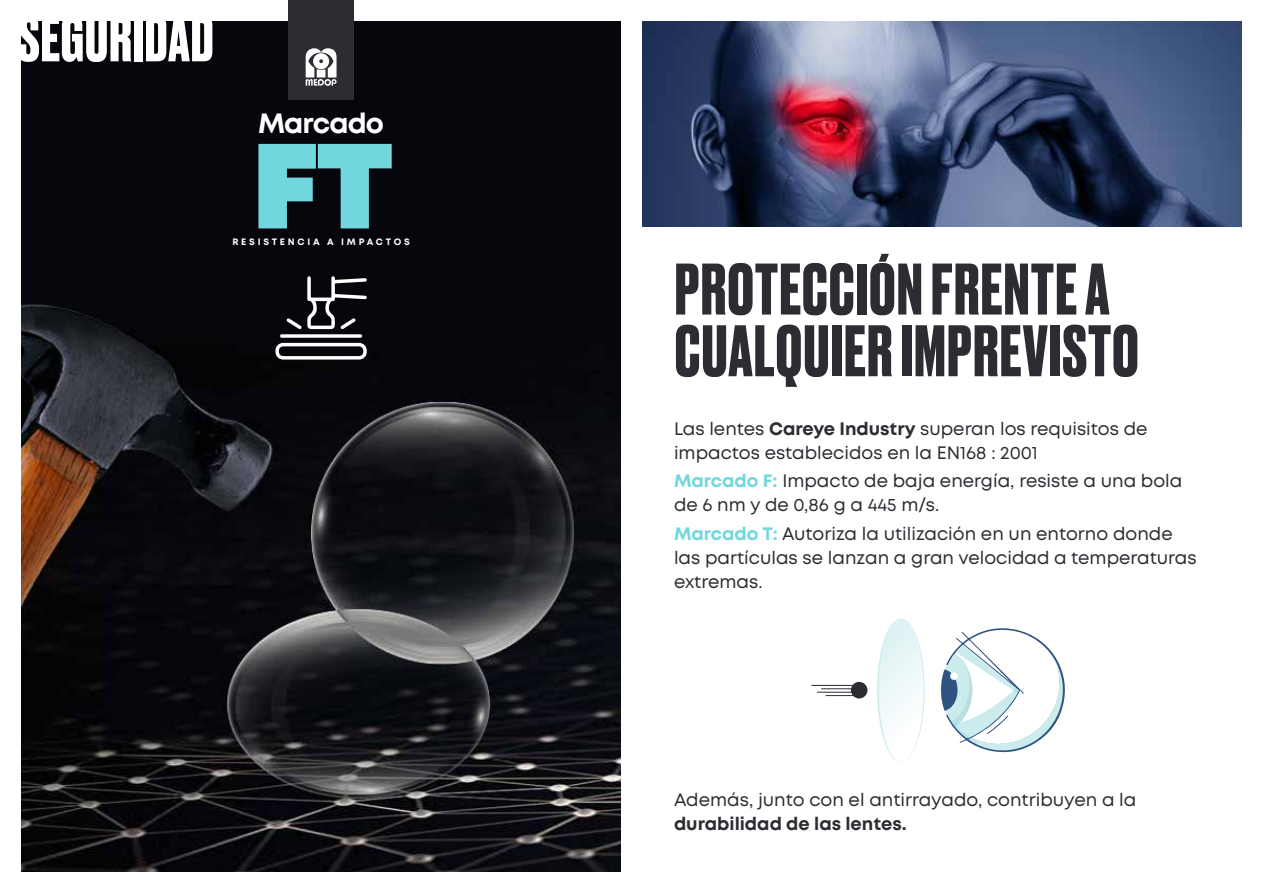
<style>
.page{position:relative;width:1263px;height:893px;background:#fff}
.page>*{position:absolute;margin:0;border:0;box-sizing:border-box;transform-origin:0 0}
.t1{font:900 120.75px "Mont";color:#72d7de}
.t2{font:700 68.55px/61.7px "Druk";letter-spacing:.02em;color:#2c2d33}
.t3{font:700 60.9px "Druk";letter-spacing:.02em;color:#fff}
.t4{font:700 27.9px "Mont";letter-spacing:-.03em;color:#fff}
.t5{font:18px/24px "Mont";color:#2c2d33}
.t6{font:700 18px "Mont";color:#2c2d33}
.t7{font:700 9.3px "Mont";letter-spacing:.3em;color:#fff}
.s1{font-weight:700}
.s2{font-weight:700;color:#72d7de}
</style>
<div class="page">
<img style="left:21px;top:21px;width:600px;height:850px">
<div style="left:288px;top:0;width:66px;height:100px;background:#2c2d33"></div>
<svg style="left:306px;top:48px;width:31px;height:38px"></svg>
<img style="left:642px;top:21px;width:600px;height:205px">
<svg style="left:275px;top:276px;width:92px;height:83px"></svg>
<svg style="left:940px;top:628px;width:125px;height:125px"></svg>
<svg style="left:879px;top:618px;width:45px;height:143px"></svg>
<div style="left:851px;top:681px;width:16px;height:17px;background:#2c2d33;border-radius:50%"></div>
<hr style="left:811px;top:685px;width:48px;height:1px;background:#2c2d33">
<hr style="left:821px;top:688px;width:38px;height:1px;background:#2c2d33">
<hr style="left:817px;top:692px;width:42px;height:1px;background:#2c2d33">
<hr style="left:826px;top:695px;width:33px;height:1px;background:#2c2d33">
<h3 class="t3" style="left:18px;top:-3px;width:197px">SEGURIDAD</h3>
<h3 class="t4" style="left:258px;top:105px;width:128px">Marcado</h3>
<h1 class="t1" style="left:252px;top:107px;width:143px">FT</h1>
<p class="t7" style="left:232px;top:236px;width:179px">RESISTENCIA A IMPACTOS</p>
<h2 class="t2" style="left:675px;top:255px;width:465px">PROTECCIÓN FRENTE A<br>CUALQUIER IMPREVISTO</h2>
<p class="t5" style="left:674px;top:417px;width:475px">Las lentes <span class="s1">Careye Industry</span> superan los requisitos de impactos establecidos en la EN168 : 2001</p>
<p class="t5" style="left:674px;top:469px;width:510px"><span class="s2">Marcado F:</span> Impacto de baja energía, resiste a una bola de 6 nm y de 0,86 g a 445 m/s.</p>
<p class="t5" style="left:674px;top:521px;width:524px"><span class="s2">Marcado T:</span> Autoriza la utilización en un entorno donde las partículas se lanzan a gran velocidad a temperaturas extremas.</p>
<p class="t5" style="left:674px;top:787px;width:464px">Además, junto con el antirrayado, contribuyen a la</p>
<p class="t6" style="left:674px;top:811px;width:234px">durabilidad de las lentes.</p>
</div>
